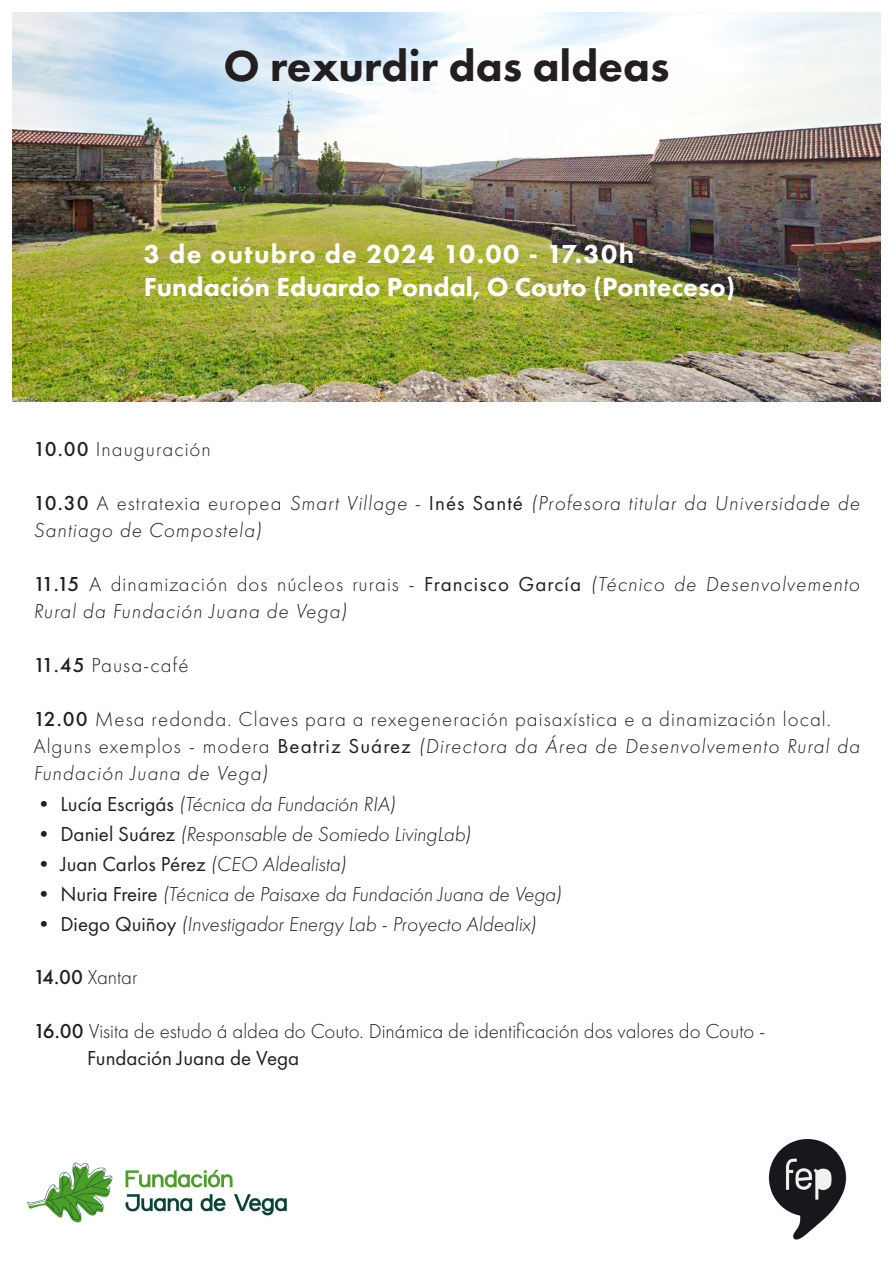
<style>
.page{position:relative;width:893px;height:1263px;background:#fff}
.page>*{position:absolute;margin:0;border:0;box-sizing:border-box;transform-origin:0 0}
.t1{font:800 45px "Futura PT";color:#231f20}
.t2{font:800 27px "Futura PT";color:#fff}
.t3{font:800 27px "Futura PT";letter-spacing:.05em;color:#fff}
.t4{font:italic 300 21px/27px "Futura PT";letter-spacing:.05em;color:#231f20}
.t5{font:italic 300 21px "Futura PT";color:#231f20}
.t6{font:300 21px "Futura PT";letter-spacing:.05em;color:#231f20}
.t7{font:300 21px "Futura PT";color:#231f20}
.t8{font:21px "Futura PT";color:#231f20}
.s1{font-weight:500}
.s2{font-weight:500;font-style:normal}
.s3{font-style:normal}
.s4{font-weight:400;font-style:normal}
.s5{font-weight:300;font-style:italic}
</style>
<div class="page">
<img style="left:13px;top:13px;width:867px;height:389px">
<img style="left:27px;top:1162px;width:260px;height:61px">
<img style="left:768px;top:1139px;width:79px;height:101px">
<p class="t1" style="left:223px;top:38px;width:448px">O rexurdir das aldeas</p>
<p class="t3" style="left:144px;top:237px;width:492px">3 de outubro de 2024 10.00 - 17.30h</p>
<p class="t2" style="left:144px;top:270px;width:592px">Fundación Eduardo Pondal, O Couto (Ponteceso)</p>
<p class="t6" style="left:33px;top:437px;width:179px"><span class="s1">10.00</span> Inauguración</p>
<p class="t4" style="left:33px;top:489px;width:828px"><span class="s2">10.30</span> <span class="s3">A estratexia europea</span> Smart Village <span class="s3">-</span> <span class="s4">Inés Santé</span> (Profesora titular da Universidade de<br>Santiago de Compostela)</p>
<p class="t4" style="left:33px;top:570px;width:828px"><span class="s2">11.15</span> <span class="s3">A dinamización dos núcleos rurais -</span> <span class="s4">Francisco García</span> (Técnico de Desenvolvemento<br>Rural da Fundación Juana de Vega)</p>
<p class="t6" style="left:33px;top:653px;width:157px"><span class="s1">11.45</span> Pausa-café</p>
<p class="t6" style="left:33px;top:707px;width:799px"><span class="s1">12.00</span> Mesa redonda. Claves para a rexegeneración paisaxística e a dinamización local.</p>
<p class="t4" style="left:33px;top:732px;width:828px"><span class="s3">Alguns exemplos - modera</span> <span class="s4">Beatriz Suárez</span> (Directora da Área de Desenvolvemento Rural da<br>Fundación Juana de Vega)</p>
<p class="t5" style="left:33px;top:792px;width:364px"><span class="s4">• Lucía Escrigás</span> (Técnica da Fundación RIA)</p>
<p class="t5" style="left:33px;top:822px;width:439px"><span class="s4">• Daniel Suárez</span> (Responsable de Somiedo LivingLab)</p>
<p class="t8" style="left:33px;top:852px;width:314px">• Juan Carlos Pérez <span class="s5">(CEO Aldealista)</span></p>
<p class="t5" style="left:33px;top:882px;width:530px"><span class="s4">• Nuria Freire</span> (Técnica de Paisaxe da Fundación Juana de Vega)</p>
<p class="t5" style="left:33px;top:912px;width:505px"><span class="s4">• Diego Quiñoy</span> (Investigador Energy Lab - Proyecto Aldealix)</p>
<p class="t6" style="left:33px;top:965px;width:106px"><span class="s1">14.00</span> Xantar</p>
<p class="t7" style="left:33px;top:1019px;width:734px"><span class="s1">16.00</span> Visita de estudo á aldea do Couto. Dinámica de identificación dos valores do Couto -</p>
<p class="t8" style="left:87px;top:1045px;width:214px">Fundación Juana de Vega</p>
</div>
